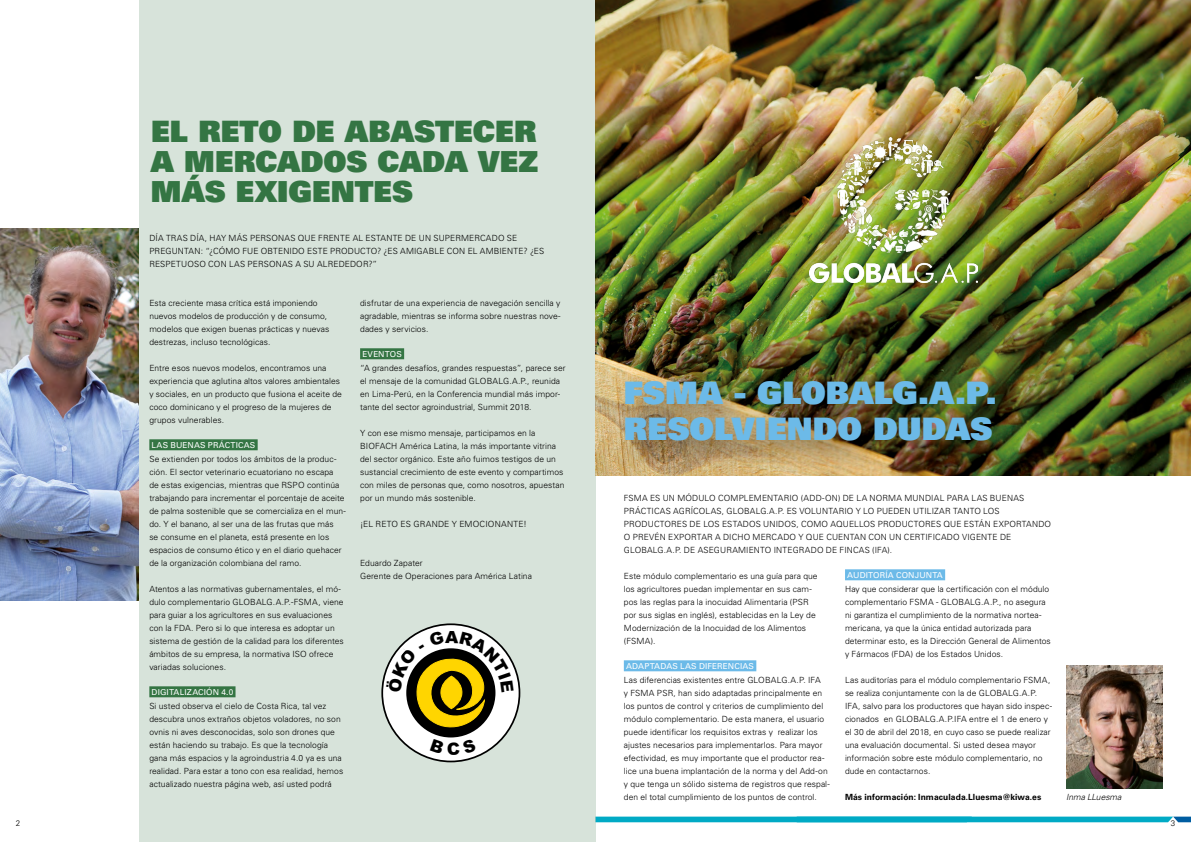
<style>
.page{position:relative;width:1191px;height:842px;background:#fff}
.page>*{position:absolute;margin:0;border:0;box-sizing:border-box;transform-origin:0 0}
.t1{font:31px/36px "Univers LT Std X Black";color:#6cbae8}
.t2{font:29.5px "Univers LT Std X Black";color:#347543}
.t3{font:29px/30px "Univers LT Std X Black";color:#347543}
.t4{font:300 8.5px/13px "Univers LT Std";letter-spacing:.005em;color:#000}
.t5{font:700 8.5px "Univers LT Std";letter-spacing:.01em;color:#000}
.t6{font:italic 300 8.5px "Univers LT Std";letter-spacing:-.005em;color:#000}
.t7{font:8.2px "Univers LT Std";letter-spacing:.02em;color:#fff}
.t8{font:300 8px "Univers LT Std";color:#000}
</style>
<div class="page">
<div style="left:595px;top:817px;width:596px;height:5px;background:#00aac5"></div>
<div style="left:139px;top:0;width:456px;height:842px;background:#d7e3da"></div>
<svg style="left:382px;top:624px;width:137px;height:137px"></svg>
<div style="left:149px;top:439px;width:109px;height:11px;background:#347543"></div>
<div style="left:149px;top:686px;width:86px;height:11px;background:#347543"></div>
<div style="left:360px;top:348px;width:44px;height:11px;background:#347543"></div>
<img style="left:0;top:228px;width:139px;height:373px">
<img style="left:595px;top:0;width:596px;height:475px">
<div style="left:624px;top:660px;width:132px;height:11px;background:#6cbae8"></div>
<div style="left:845px;top:569px;width:100px;height:11px;background:#6cbae8"></div>
<div style="left:611px;top:365px;width:418px;height:109px;background:#000;opacity:.5"></div>
<img style="left:809px;top:137px;width:168px;height:145px">
<img style="left:1066px;top:666px;width:96px;height:122px">
<svg style="left:386px;top:631px;width:127px;height:125px;background:#bdb790"></svg>
<h2 class="t2" style="left:151px;top:112px;width:387px">EL RETO DE ABASTECER</h2>
<h3 class="t3" style="left:151px;top:146px;width:389px">A MERCADOS CADA VEZ<br>MÁS EXIGENTES</h3>
<p class="t4" style="left:149px;top:232px;width:396px">DÍA TRAS DÍA, HAY MÁS PERSONAS QUE FRENTE AL ESTANTE DE UN SUPERMERCADO SE<br>PREGUNTAN: “¿CÓMO FUE OBTENIDO ESTE PRODUCTO? ¿ES AMIGABLE CON EL AMBIENTE? ¿ES<br>RESPETUOSO CON LAS PERSONAS A SU ALREDEDOR?”</p>
<p class="t4" style="left:149px;top:297px;width:181px">Esta creciente masa crítica está imponiendo nuevos modelos de producción y de consumo, modelos que exigen buenas prácticas y nuevas destrezas, incluso tecnológicas.</p>
<p class="t4" style="left:149px;top:362px;width:194px">Entre esos nuevos modelos, encontramos una experiencia que aglutina altos valores ambientales y sociales, en un producto que fusiona el aceite de coco dominicano y el progreso de la mujeres de grupos vulnerables.</p>
<p class="t7" style="left:152px;top:440px;width:105px">LAS BUENAS PRÁCTICAS</p>
<p class="t4" style="left:149px;top:453px;width:198px">Se extienden por todos los ámbitos de la produc&shy;ción. El sector veterinario ecuatoriano no escapa<br>de estas exigencias, mientras que RSPO continúa trabajando para incrementar el porcentaje de aceite de palma sostenible que se comercializa en el mun&shy;do. Y el banano, al ser una de las frutas que más<br>se consume en el planeta, está presente en los espacios de consumo ético y en el diario quehacer de la organización colombiana del ramo.</p>
<p class="t4" style="left:149px;top:583px;width:196px">Atentos a las normativas gubernamentales, el mó&shy;dulo complementario GLOBALG.A.P.-FSMA, viene para guiar a los agricultores en sus evaluaciones con la FDA. Pero si lo que interesa es adoptar un sistema de gestión de la calidad para los diferentes ámbitos de su empresa, la normativa ISO ofrece variadas soluciones.</p>
<p class="t7" style="left:152px;top:687px;width:83px">DIGITALIZACIÓN 4.0</p>
<p class="t4" style="left:149px;top:700px;width:195px">Si usted observa el cielo de Costa Rica, tal vez descubra unos extraños objetos voladores, no son ovnis ni aves desconocidas, solo son drones que están haciendo su trabajo. Es que la tecnología gana más espacios y la agroindustria 4.0 ya es una realidad. Para estar a tono con esa realidad, hemos actualizado nuestra página web, así usted podrá</p>
<p class="t4" style="left:360px;top:297px;width:202px;text-align:justify">disfrutar de una experiencia de navegación sencilla y agradable, mientras se informa sobre nuestras nove&shy;dades y servicios.</p>
<p class="t7" style="left:362px;top:349px;width:41px">EVENTOS</p>
<p class="t4" style="left:360px;top:362px;width:207px">“A grandes desafíos, grandes respuestas”, parece ser el mensaje de la comunidad GLOBALG.A.P., reunida en Lima-Perú, en la Conferencia mundial más impor&shy;tante del sector agroindustrial, Summit 2018.</p>
<p class="t4" style="left:360px;top:427px;width:206px">Y con ese mismo mensaje, participamos en la BIOFACH América Latina, la más importante vitrina del sector orgánico. Este año fuimos testigos de un sustancial crecimiento de este evento y compartimos con miles de personas que, como nosotros, apuestan por un mundo más sostenible.</p>
<p class="t4" style="left:360px;top:518px;width:168px">¡EL RETO ES GRANDE Y EMOCIONANTE!</p>
<p class="t4" style="left:360px;top:557px;width:173px">Eduardo Zapater<br>Gerente de Operaciones para América Latina</p>
<h1 class="t1" style="left:624px;top:374px;width:374px">FSMA - GLOBALG.A.P.<br>RESOLVIENDO DUDAS</h1>
<p class="t4" style="left:624px;top:492px;width:429px">FSMA ES UN MÓDULO COMPLEMENTARIO (ADD-ON) DE LA NORMA MUNDIAL PARA LAS BUENAS PRÁCTICAS AGRÍCOLAS, GLOBALG.A.P. ES VOLUNTARIO Y LO PUEDEN UTILIZAR TANTO LOS PRODUCTORES DE LOS ESTADOS UNIDOS, COMO AQUELLOS PRODUCTORES QUE ESTÁN EXPORTANDO O PREVÉN EXPORTAR A DICHO MERCADO Y QUE CUENTAN CON UN CERTIFICADO VIGENTE DE GLOBALG.A.P. DE ASEGURAMIENTO INTEGRADO DE FINCAS (IFA).</p>
<p class="t7" style="left:847px;top:570px;width:97px">AUDITORÍA CONJUNTA</p>
<p class="t4" style="left:845px;top:583px;width:207px">Hay que considerar que la certificación con el módulo complementario FSMA - GLOBALG.A.P., no asegura ni garantiza el cumplimiento de la normativa nortea&shy;mericana, ya que la única entidad autorizada para determinar esto, es la Dirección General de Alimentos y Fármacos (FDA) de los Estados Unidos.</p>
<p class="t4" style="left:845px;top:674px;width:208px">Las auditorías para el módulo complementario FSMA, se realiza conjuntamente con la de GLOBALG.A.P.<br>IFA, salvo para los productores que hayan sido inspec&shy;cionados en GLOBALG.A.P.IFA entre el 1 de enero y el 30 de abril del 2018, en cuyo caso se puede realizar una evaluación documental. Si usted desea mayor información sobre este módulo complementario, no dude en contactarnos.</p>
<p class="t5" style="left:845px;top:792px;width:198px">Más información: Inmaculada.Lluesma@kiwa.es</p>
<p class="t4" style="left:624px;top:570px;width:195px">Este módulo complementario es una guía para que los agricultores puedan implementar en sus cam&shy;pos las reglas para la inocuidad Alimentaria (PSR por sus siglas en inglés), establecidas en la Ley de Modernización de la Inocuidad de los Alimentos (FSMA).</p>
<p class="t7" style="left:626px;top:661px;width:129px">ADAPTADAS LAS DIFERENCIAS</p>
<p class="t4" style="left:624px;top:674px;width:207px">Las diferencias existentes entre GLOBALG.A.P. IFA<br>y FSMA PSR, han sido adaptadas principalmente en los puntos de control y criterios de cumplimiento del módulo complementario. De esta manera, el usuario puede identificar los requisitos extras y realizar los ajustes necesarios para implementarlos. Para mayor efectividad, es muy importante que el productor rea&shy;lice una buena implantación de la norma y del Add-on y que tenga un sólido sistema de registros que respal&shy;den el total cumplimiento de los puntos de control.</p>
<p class="t6" style="left:1066px;top:792px;width:57px">Inma LLuesma</p>
<p class="t8" style="left:16px;top:818px;width:6px">2</p>
<p class="t8" style="left:1170px;top:818px;width:6px">3</p>
</div>
